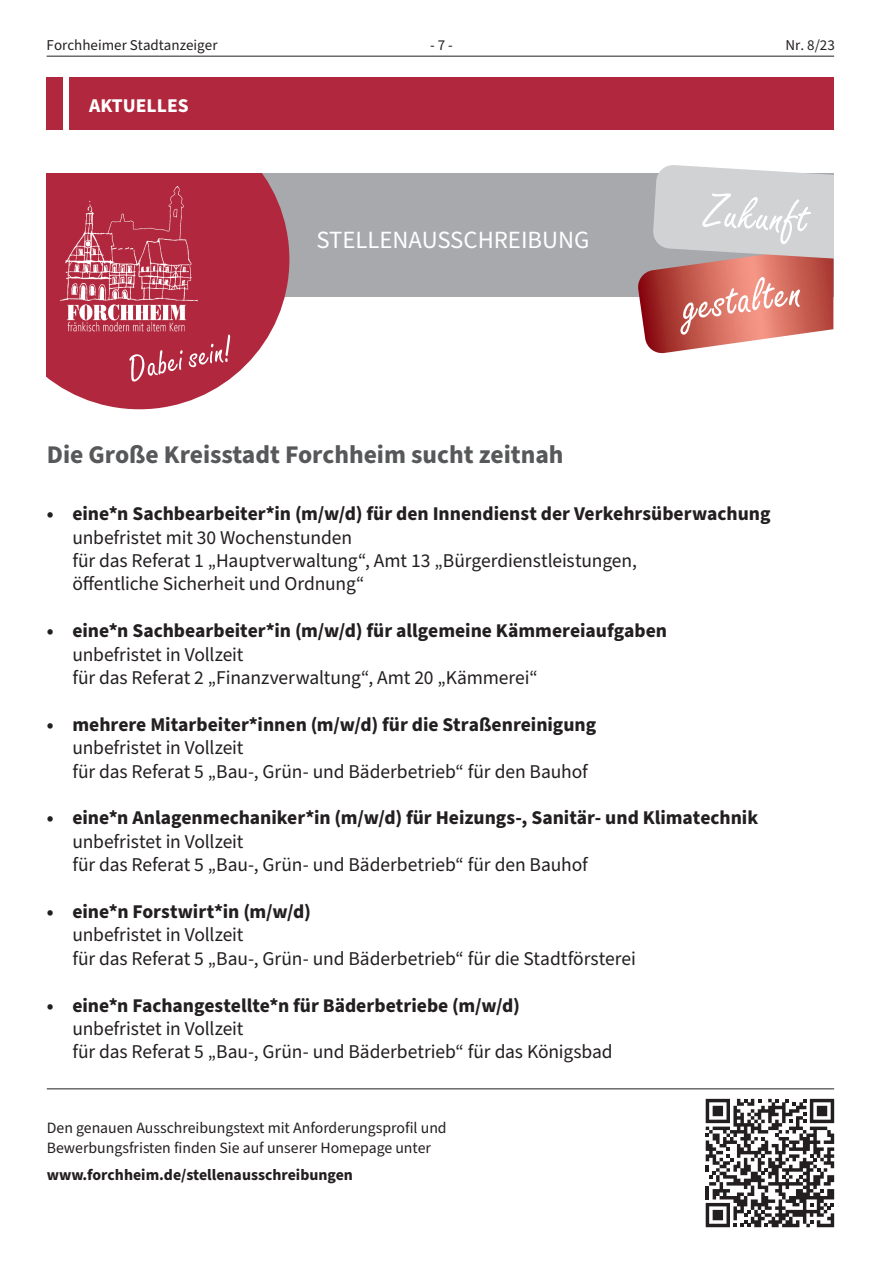
<style>
.page{position:relative;width:881px;height:1263px;background:#fff}
.page>*{position:absolute;margin:0;border:0;box-sizing:border-box;transform-origin:0 0}
.t1{font:700 25.5px "Source Sans Pro";color:#57585a}
.t2{font:24.75px "Source Sans Pro";color:#fff}
.t3{font:19.5px/23.4px "Source Sans Pro";letter-spacing:-.005em;color:#231f20}
.t4{font:700 19.5px "Source Sans Pro";color:#231f20}
.t5{font:700 19.5px "Source Sans Pro";color:#fff}
.t6{font:15.75px/19.5px "Source Sans Pro";color:#231f20}
.t7{font:700 15.75px "Source Sans Pro";color:#231f20}
.t8{font:15px "Source Sans Pro";color:#231f20}
</style>
<div class="page">
<hr style="left:47px;top:56px;width:786px;height:1px;background:#231f20">
<div style="left:47px;top:77px;width:786px;height:52px;background:#b1283e"></div>
<div style="left:63px;top:77px;width:6px;height:53px;background:#fff"></div>
<hr style="left:47px;top:1088px;width:786px;height:1px;background:#231f20">
<div style="left:47px;top:173px;width:786px;height:124px;background:#a8a9ad"></div>
<svg style="left:47px;top:173px;width:242px;height:236px;fill:#b1283e"></svg>
<img style="left:60px;top:186px;width:137px;height:149px">
<svg style="left:129px;top:334px;width:101px;height:48px;background:#ba4255"></svg>
<svg style="left:638px;top:165px;width:195px;height:189px"></svg>
<svg style="left:705px;top:1099px;width:128px;height:128px"></svg>
<p class="t8" style="left:47px;top:35px;width:172px">Forchheimer Stadtanzeiger</p>
<p class="t8" style="left:430px;top:35px;width:24px">- 7 -</p>
<p class="t8" style="left:785px;top:35px;width:51px">Nr. 8/23</p>
<p class="t5" style="left:89px;top:92px;width:101px">AKTUELLES</p>
<p class="t2" style="left:316px;top:223px;width:274px">STELLENAUSSCHREIBUNG</p>
<h1 class="t1" style="left:47px;top:437px;width:518px">Die Große Kreisstadt Forchheim sucht zeitnah</h1>
<p class="t4" style="left:47px;top:500px;width:725px">• eine*n Sachbearbeiter*in (m/w/d) für den Innendienst der Verkehrsüberwachung</p>
<p class="t3" style="left:72px;top:526px;width:566px">unbefristet mit 30 Wochenstunden<br>für das Referat 1 „Hauptverwaltung“, Amt 13 „Bürgerdienstleistungen, öffentliche Sicherheit und Ordnung“</p>
<p class="t4" style="left:47px;top:617px;width:621px">• eine*n Sachbearbeiter*in (m/w/d) für allgemeine Kämmereiaufgaben</p>
<p class="t3" style="left:72px;top:643px;width:467px">unbefristet in Vollzeit<br>für das Referat 2 „Finanzverwaltung“, Amt 20 „Kämmerei“</p>
<p class="t4" style="left:47px;top:711px;width:550px">• mehrere Mitarbeiter*innen (m/w/d) für die Straßenreinigung</p>
<p class="t3" style="left:72px;top:737px;width:516px">unbefristet in Vollzeit<br>für das Referat 5 „Bau-, Grün- und Bäderbetrieb“ für den Bauhof</p>
<p class="t4" style="left:47px;top:805px;width:712px">• eine*n Anlagenmechaniker*in (m/w/d) für Heizungs-, Sanitär- und Klimatechnik</p>
<p class="t3" style="left:72px;top:830px;width:516px">unbefristet in Vollzeit<br>für das Referat 5 „Bau-, Grün- und Bäderbetrieb“ für den Bauhof</p>
<p class="t4" style="left:47px;top:898px;width:265px">• eine*n Forstwirt*in (m/w/d)</p>
<p class="t3" style="left:72px;top:924px;width:565px">unbefristet in Vollzeit<br>für das Referat 5 „Bau-, Grün- und Bäderbetrieb“ für die Stadtförsterei</p>
<p class="t4" style="left:47px;top:992px;width:474px">• eine*n Fachangestellte*n für Bäderbetriebe (m/w/d)</p>
<p class="t3" style="left:72px;top:1017px;width:541px">unbefristet in Vollzeit<br>für das Referat 5 „Bau-, Grün- und Bäderbetrieb“ für das Königsbad</p>
<p class="t6" style="left:47px;top:1119px;width:401px">Den genauen Ausschreibungstext mit Anforderungsprofil und<br>Bewerbungsfristen finden Sie auf unserer Homepage unter</p>
<p class="t7" style="left:47px;top:1164px;width:307px">www.forchheim.de/stellenausschreibungen</p>
</div>
